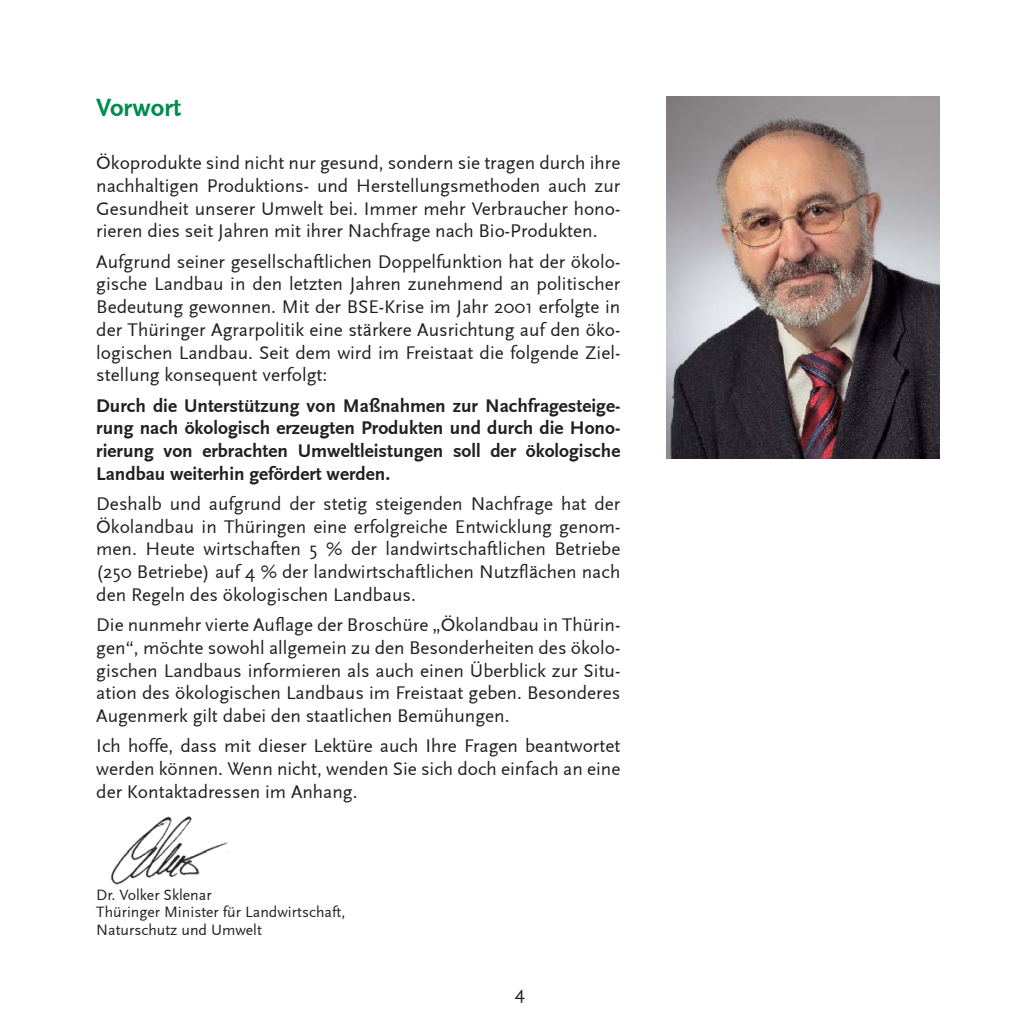
<style>
.page{position:relative;width:1036px;height:1036px;background:#fff}
.page>*{position:absolute;margin:0;border:0;box-sizing:border-box;transform-origin:0 0}
.t1{font:700 26.25px "Scala Sans";color:#008c4e}
.t2{font:19.25px/22.8px "Scala Sans";color:#231f20;text-align:justify}
.t3{font:700 19.25px/22.8px "Scala Sans";color:#231f20;text-align:justify}
.t4{font:15.75px/17.5px "Scala Sans";color:#231f20}
</style>
<div class="page">
<img style="left:667px;top:96px;width:273px;height:363px">
<img style="left:111px;top:816px;width:118px;height:69px">
<h1 class="t1" style="left:96px;top:93px;width:87px">Vorwort</h1>
<p class="t2" style="left:96px;top:152px;width:526px">Ökoprodukte sind nicht nur gesund, sondern sie tragen durch ihre nachhaltigen Produktions- und Herstellungsmethoden auch zur Gesundheit unserer Umwelt bei. Immer mehr Verbraucher hono&shy;rieren dies seit Jahren mit ihrer Nachfrage nach Bio-Produkten.</p>
<p class="t2" style="left:96px;top:250px;width:526px">Aufgrund seiner gesellschaftlichen Doppelfunktion hat der ökolo&shy;gische Landbau in den letzten Jahren zunehmend an politischer Bedeutung gewonnen. Mit der BSE-Krise im Jahr 2001 erfolgte in der Thüringer Agrarpolitik eine stärkere Ausrichtung auf den öko&shy;logischen Landbau. Seit dem wird im Freistaat die folgende Ziel&shy;stellung konsequent verfolgt:</p>
<p class="t3" style="left:96px;top:394px;width:526px">Durch die Unterstützung von Maßnahmen zur Nachfragesteige&shy;rung nach ökologisch erzeugten Produkten und durch die Hono&shy;rierung von erbrachten Umweltleistungen soll der ökologische Landbau weiterhin gefördert werden.</p>
<p class="t2" style="left:96px;top:493px;width:526px">Deshalb und aufgrund der stetig steigenden Nachfrage hat der Ökolandbau in Thüringen eine erfolgreiche Entwicklung genom&shy;men. Heute wirtschaften 5 % der landwirtschaftlichen Betriebe (250 Betriebe) auf 4 % der landwirtschaftlichen Nutzflächen nach den Regeln des ökologischen Landbaus.</p>
<p class="t2" style="left:96px;top:614px;width:526px">Die nunmehr vierte Auflage der Broschüre „Ökolandbau in Thürin&shy;gen“, möchte sowohl allgemein zu den Besonderheiten des ökolo&shy;gischen Landbaus informieren als auch einen Überblick zur Situ&shy;ation des ökologischen Landbaus im Freistaat geben. Besonderes Augenmerk gilt dabei den staatlichen Bemühungen.</p>
<p class="t2" style="left:96px;top:735px;width:526px">Ich hoffe, dass mit dieser Lektüre auch Ihre Fragen beantwortet werden können. Wenn nicht, wenden Sie sich doch einfach an eine der Kontaktadressen im Anhang.</p>
<p class="t4" style="left:96px;top:886px;width:250px">Dr. Volker Sklenar<br>Thüringer Minister für Landwirtschaft,<br>Naturschutz und Umwelt</p>
<p class="t2" style="left:515px;top:981px;width:12px">4</p>
</div>
